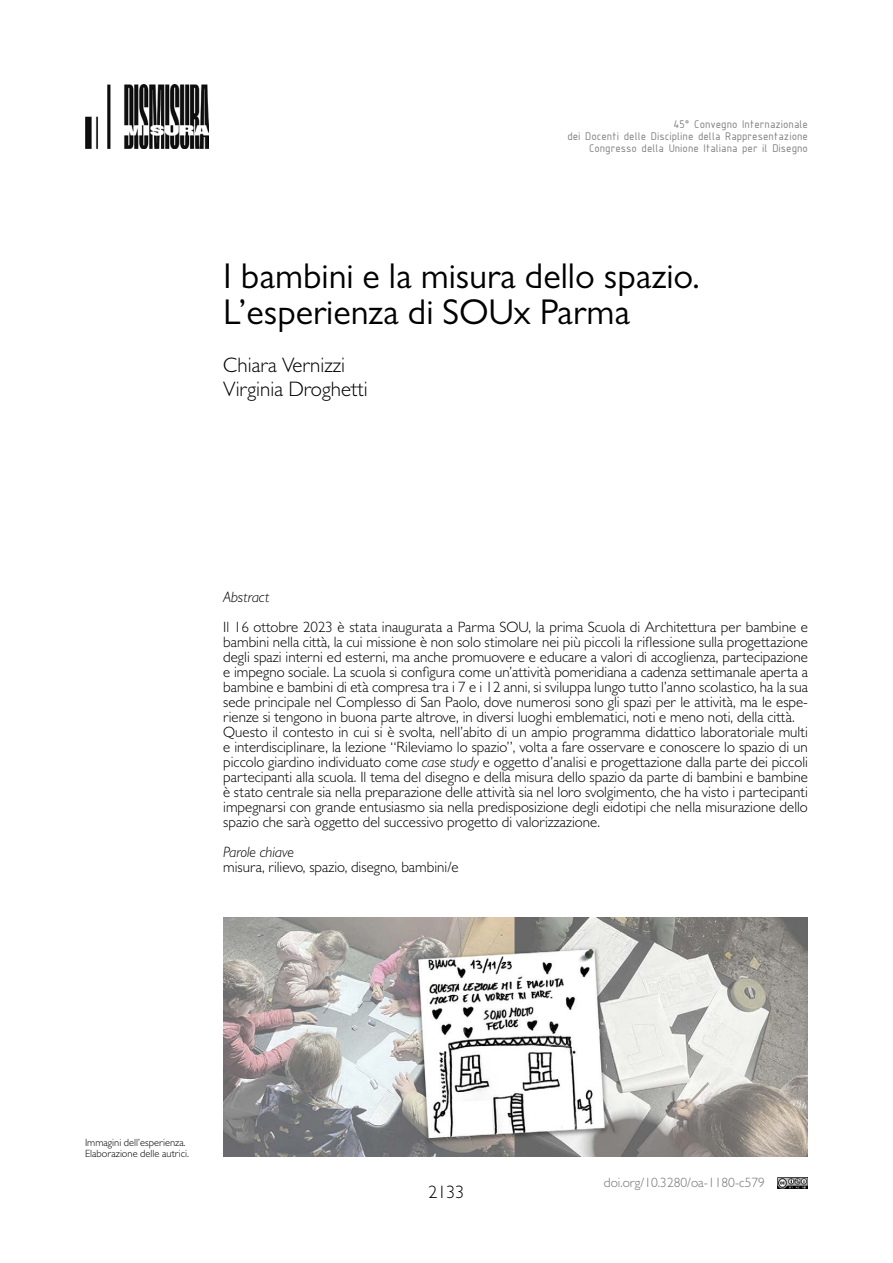
<style>
.page{position:relative;width:893px;height:1263px;background:#fff}
.page>*{position:absolute;margin:0;border:0;box-sizing:border-box;transform-origin:0 0}
.t1{font:36px/36px "Gill Sans";color:#000}
.t2{font:300 21px/24px "Gill Sans";color:#000}
.t3{font:300 18px "Gill Sans";color:#000}
.t4{font:300 15px/15px "Gill Sans";color:#000}
.t5{font:italic 300 15px "Gill Sans";color:#000}
.t6{font:300 13.5px "Gill Sans";color:#757474}
.t7{font:12px/12px "ISOCPEUR";color:#818080;text-align:right}
.t8{font:300 10.5px/10.5px "Gill Sans";color:#000}
.s1{font-style:italic}
</style>
<div class="page">
<img style="left:778px;top:1178px;width:30px;height:10px">
<img style="left:85px;top:85px;width:124px;height:63px">
<img style="left:223px;top:918px;width:585px;height:239px">
<p class="t7" style="left:567px;top:118px;width:242px">45° Convegno Internazionale<br>dei Docenti delle Discipline della Rappresentazione<br>Congresso della Unione Italiana per il Disegno</p>
<h1 class="t1" style="left:223px;top:258px;width:479px">I bambini e la misura dello spazio.<br>L’esperienza di SOUx Parma</h1>
<h2 class="t2" style="left:223px;top:353px;width:146px">Chiara Vernizzi<br>Virginia Droghetti</h2>
<p class="t5" style="left:223px;top:588px;width:48px">Abstract</p>
<p class="t4" style="left:223px;top:619px;width:586px">Il 16 ottobre 2023 è stata inaugurata a Parma SOU, la prima Scuola di Architettura per bambine e bambini nella città, la cui missione è non solo stimolare nei più piccoli la riflessione sulla progettazione degli spazi interni ed esterni, ma anche promuovere e educare a valori di accoglienza, partecipazione e impegno sociale. La scuola si configura come un’attività pomeridiana a cadenza settimanale aperta a bambine e bambini di età compresa tra i 7 e i 12 anni, si sviluppa lungo tutto l’anno scolastico, ha la sua sede principale nel Complesso di San Paolo, dove numerosi sono gli spazi per le attività, ma le espe&shy;rienze si tengono in buona parte altrove, in diversi luoghi emblematici, noti e meno noti, della città.<br>Questo il contesto in cui si è svolta, nell’abito di un ampio programma didattico laboratoriale multi e interdisciplinare, la lezione “Rileviamo lo spazio”, volta a fare osservare e conoscere lo spazio di un piccolo giardino individuato come <span class="s1">case study</span> e oggetto d’analisi e progettazione dalla parte dei piccoli partecipanti alla scuola. Il tema del disegno e della misura dello spazio da parte di bambini e bambine è stato centrale sia nella preparazione delle attività sia nel loro svolgimento, che ha visto i partecipanti impegnarsi con grande entusiasmo sia nella predisposizione degli eidotipi che nella misurazione dello spazio che sarà oggetto del successivo progetto di valorizzazione.</p>
<p class="t5" style="left:223px;top:843px;width:72px">Parole chiave</p>
<p class="t4" style="left:223px;top:859px;width:237px">misura, rilievo, spazio, disegno, bambini/e</p>
<p class="t8" style="left:85px;top:1137px;width:105px">Immagini dell’esperienza.<br>Elaborazione delle autrici.</p>
<p class="t3" style="left:428px;top:1181px;width:37px">2133</p>
<p class="t6" style="left:604px;top:1175px;width:163px">doi.org/10.3280/oa-1180-c579</p>
</div>
